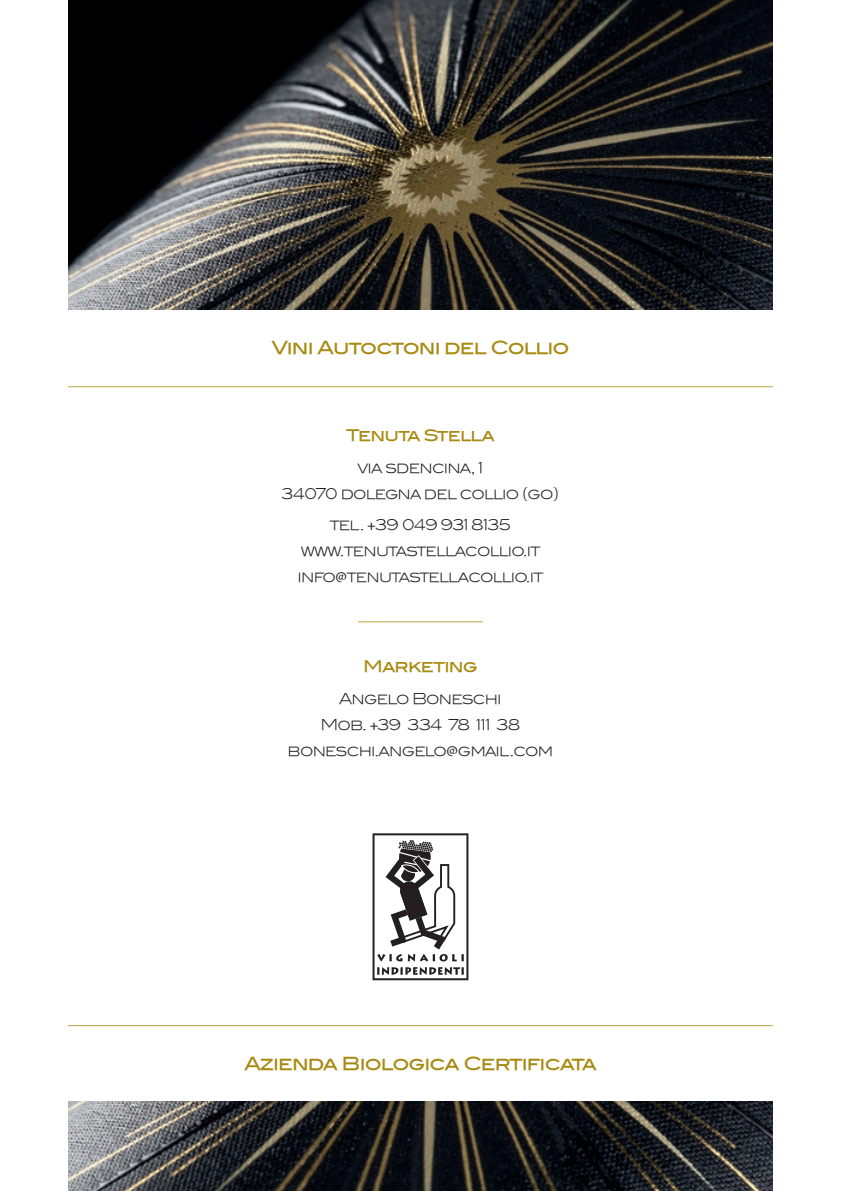
<style>
.page{position:relative;width:841px;height:1191px;background:#fff}
.page>*{position:absolute;margin:0;border:0;box-sizing:border-box;transform-origin:0 0}
.t1{font:18px "Blair Md ITCTT Medium";letter-spacing:-.05em;color:#a88a11}
.t2{font:16px "Blair Md ITCTT Medium";letter-spacing:-.05em;color:#a88a11}
.t3{font:15px/26px "Blair ITCTT Light";letter-spacing:-.05em;color:#231f20;text-align:center}
.s1{font-family:"Minion Pro";font-weight:700;font-stretch:condensed}
</style>
<div class="page">
<img style="left:68px;top:0;width:704px;height:309px">
<hr style="left:68px;top:1025px;width:704px;height:1px;background:#bba642">
<hr style="left:68px;top:386px;width:704px;height:1px;background:#bba642">
<svg style="left:372px;top:833px;width:96px;height:147px"></svg>
<img style="left:68px;top:1102px;width:704px;height:89px">
<hr style="left:358px;top:621px;width:125px;height:1px;background:#bba642">
<p class="t1" style="left:271px;top:336px;width:299px">Vini Autoctoni del Collio</p>
<p class="t2" style="left:346px;top:425px;width:150px">Tenuta Stella</p>
<p class="t3" style="left:281px;top:454px;width:279px">via sdencina, 1<br>34070 dolegna del collio (go)</p>
<p class="t3" style="left:297px;top:512px;width:247px">tel. <span class="s1">+</span>39 049 931 8135 www.tenutastellacollio.it info@tenutastellacollio.it</p>
<p class="t2" style="left:363px;top:656px;width:116px">Marketing</p>
<p class="t3" style="left:287px;top:685px;width:267px">Angelo Boneschi<br>Mob. <span class="s1">+</span>39 334 78 111 38 boneschi.angelo@gmail.com</p>
<p class="t1" style="left:244px;top:1052px;width:354px">Azienda Biologica Certificata</p>
</div>
